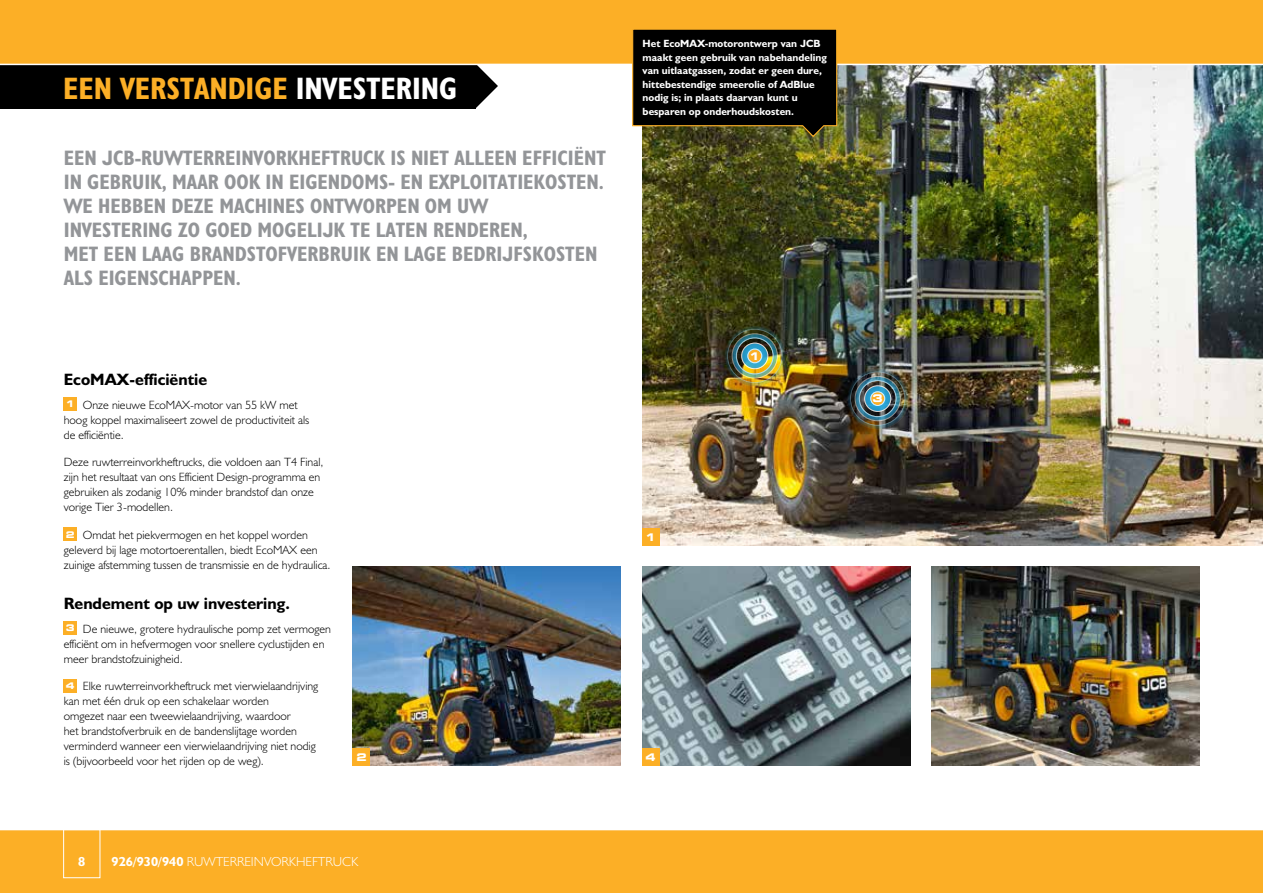
<style>
.page{position:relative;width:1263px;height:893px;background:#fff}
.page>*{position:absolute;margin:0;border:0;box-sizing:border-box;transform-origin:0 0}
.t1{font:31.2px "JCB Bold Condensed";color:#fcaf26}
.t2{font:21px/24px "JCB Bold Condensed";color:#939598}
.t3{font:16.5px "JCB Bold";color:#000}
.t4{font:13.2px "JCB Light";color:#fff}
.t5{font:13.2px "JCB Bold";color:#fff}
.t6{font:12px/15px "JCB Light";color:#000}
.t7{font:10.5px/13.5px "JCB Bold";color:#fff}
.t8{font:700 expanded 10.5px "Square 721 BT";color:#fff}
.s1{color:#fff}
.s2{font-family:"Square 721 BT";font-weight:700;font-stretch:expanded;font-size:9.15px;color:#fff}
.s3{font-family:"JCB Bold"}
</style>
<div class="page">
<div style="left:0;top:829px;width:1263px;height:64px;background:#fcaf26"></div>
<img style="left:642px;top:65px;width:621px;height:481px">
<svg style="left:475px;top:65px;width:23px;height:44px"></svg>
<div style="left:0;top:52px;width:475px;height:57px;background:#000"></div>
<div style="left:0;top:0;width:1263px;height:64px;background:#fcaf26"></div>
<hr style="left:0;top:829px;width:1263px;height:1px;background:#fff">
<hr style="left:0;top:64px;width:1263px;height:1px;background:#fff">
<div style="left:63px;top:829px;width:37px;height:49px;border:1px solid #fff"></div>
<div style="left:64px;top:397px;width:13px;height:13px;background:#fcaf26"></div>
<div style="left:64px;top:528px;width:13px;height:13px;background:#fcaf26"></div>
<div style="left:64px;top:621px;width:13px;height:14px;background:#fcaf26"></div>
<div style="left:64px;top:679px;width:13px;height:13px;background:#fcaf26"></div>
<img style="left:845px;top:367px;width:65px;height:63px">
<img style="left:722px;top:324px;width:65px;height:63px">
<svg style="left:631px;top:29px;width:207px;height:109px;background:#110f06"></svg>
<img style="left:931px;top:567px;width:268px;height:198px">
<img style="left:353px;top:567px;width:268px;height:198px">
<img style="left:642px;top:567px;width:268px;height:198px">
<div style="left:642px;top:748px;width:17px;height:17px;background:#fcaf26"></div>
<div style="left:353px;top:748px;width:17px;height:17px;background:#fcaf26"></div>
<div style="left:642px;top:528px;width:17px;height:17px;background:#fcaf26"></div>
<h1 class="t1" style="left:63px;top:69px;width:395px">EEN VERSTANDIGE <span class="s1">INVESTERING</span></h1>
<p class="t2" style="left:64px;top:145px;width:543px">EEN JCB-RUWTERREINVORKHEFTRUCK IS NIET ALLEEN EFFICIËNT IN GEBRUIK, MAAR OOK IN EIGENDOMS- EN EXPLOITATIEKOSTEN.<br>WE HEBBEN DEZE MACHINES ONTWORPEN OM UW<br>INVESTERING ZO GOED MOGELIJK TE LATEN RENDEREN,<br>MET EEN LAAG BRANDSTOFVERBRUIK EN LAGE BEDRIJFSKOSTEN ALS EIGENSCHAPPEN.</p>
<p class="t7" style="left:643px;top:36px;width:186px">Het EcoMAX-motorontwerp van JCB maakt geen gebruik van nabehandeling van uitlaatgassen, zodat er geen dure, hittebestendige smeerolie of AdBlue nodig is; in plaats daarvan kunt u besparen op onderhoudskosten.</p>
<p class="t8" style="left:750px;top:350px;width:12px">1</p>
<h3 class="t3" style="left:64px;top:369px;width:145px">EcoMAX-efficiëntie</h3>
<p class="t6" style="left:64px;top:397px;width:247px"><span class="s2">1</span> Onze nieuwe EcoMAX-motor van 55 kW met hoog koppel maximaliseert zowel de productiviteit als de efficiëntie.</p>
<p class="t6" style="left:64px;top:455px;width:261px">Deze ruwterreinvorkheftrucks, die voldoen aan T4 Final, zijn het resultaat van ons Efficient Design-programma en gebruiken als zodanig 10% minder brandstof dan onze vorige Tier 3-modellen.</p>
<p class="t6" style="left:64px;top:527px;width:268px"><span class="s2">2</span> Omdat het piekvermogen en het koppel worden geleverd bij lage motortoerentallen, biedt EcoMAX een zuinige afstemming tussen de transmissie en de hydraulica.</p>
<h3 class="t3" style="left:64px;top:593px;width:228px">Rendement op uw investering.</h3>
<p class="t6" style="left:64px;top:621px;width:269px"><span class="s2">3</span> De nieuwe, grotere hydraulische pomp zet vermogen efficiënt om in hefvermogen voor snellere cyclustijden en meer brandstofzuinigheid.</p>
<p class="t6" style="left:64px;top:679px;width:256px"><span class="s2">4</span> Elke ruwterreinvorkheftruck met vierwielaandrijving kan met één druk op een schakelaar worden<br>omgezet naar een tweewielaandrijving, waardoor<br>het brandstofverbruik en de bandenslijtage worden verminderd wanneer een vierwielaandrijving niet nodig is (bijvoorbeeld voor het rijden op de weg).</p>
<p class="t8" style="left:645px;top:531px;width:12px">1</p>
<p class="t8" style="left:356px;top:751px;width:12px">2</p>
<p class="t8" style="left:645px;top:751px;width:12px">4</p>
<p class="t5" style="left:78px;top:853px;width:9px">8</p>
<p class="t4" style="left:112px;top:853px;width:248px"><span class="s3">926/930/940</span> RUWTERREINVORKHEFTRUCK</p>
<p class="t8" style="left:872px;top:392px;width:12px">3</p>
</div>
